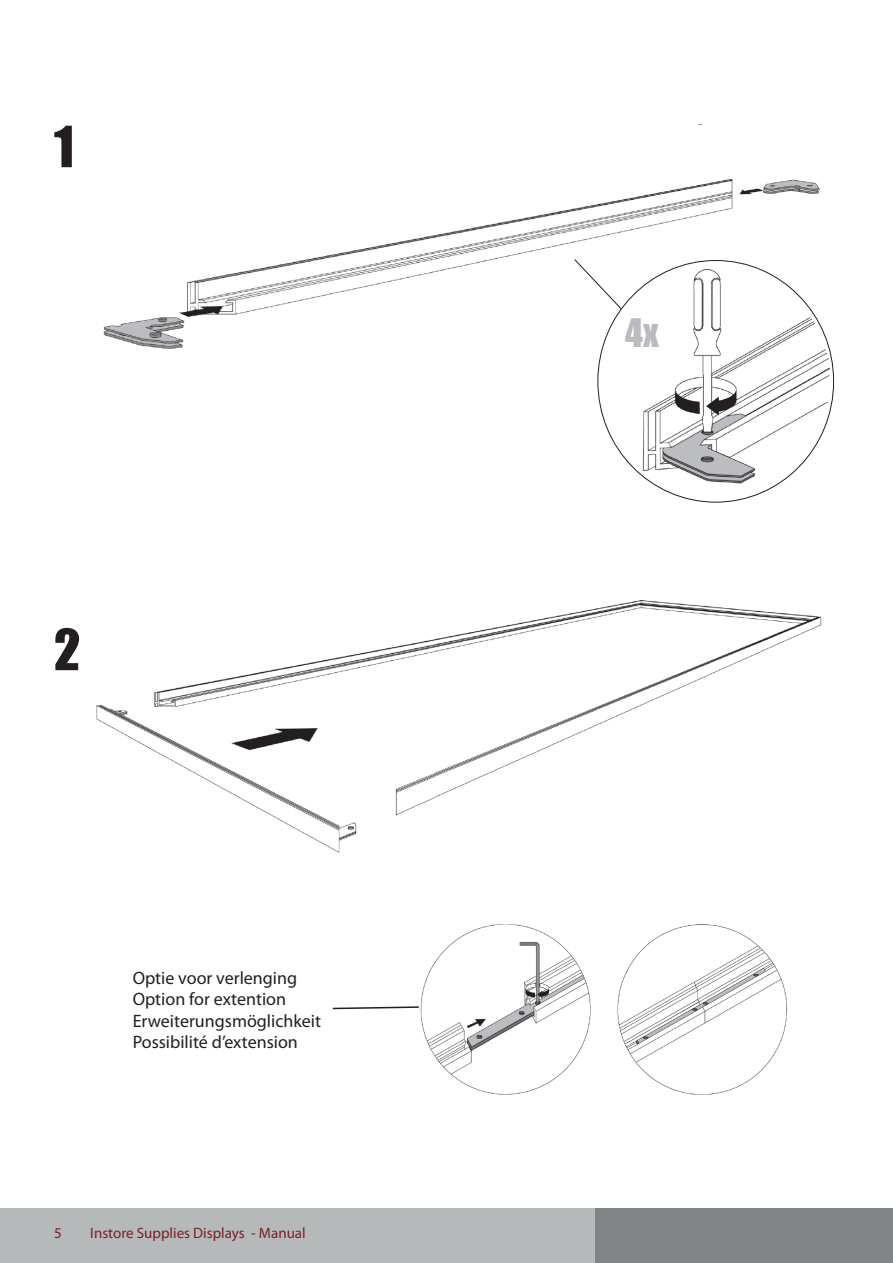
<style>
.page{position:relative;width:893px;height:1263px;background:#fff}
.page>*{position:absolute;margin:0;border:0;box-sizing:border-box;transform-origin:0 0}
.t1{font:52.5px "Impact";color:#231f20}
.t2{font:36px "Impact";color:#bbbbbf}
.t3{font:18px "Myriad Pro";color:#231f20}
.t4{font:15px "Myriad Pro";color:#781f2b}
.t5{font:15px "Myriad Pro";color:#791f2b}
</style>
<div class="page">
<img style="left:103px;top:124px;width:732px;height:379px">
<div style="left:0;top:1209px;width:595px;height:54px;background:#b6b9b9"></div>
<div style="left:595px;top:1209px;width:298px;height:54px;background:#818487"></div>
<svg style="left:574px;top:258px;width:48px;height:52px"></svg>
<div style="left:438px;top:276px;width:67px;height:54px;background:#fff"></div>
<img style="left:96px;top:600px;width:726px;height:253px">
<img style="left:420px;top:924px;width:368px;height:170px">
<svg style="left:332px;top:1006px;width:87px;height:4px"></svg>
<p class="t1" style="left:54px;top:106px;width:22px">1</p>
<p class="t1" style="left:54px;top:609px;width:28px">2</p>
<p class="t3" style="left:133px;top:966px;width:166px">Optie voor verlenging</p>
<p class="t3" style="left:133px;top:988px;width:155px">Option for extention</p>
<p class="t3" style="left:133px;top:1010px;width:190px">Erweiterungsmöglichkeit</p>
<p class="t3" style="left:133px;top:1031px;width:167px">Possibilité d’extension</p>
<p class="t5" style="left:54px;top:1224px;width:9px">5</p>
<p class="t4" style="left:90px;top:1224px;width:217px">Instore Supplies Displays - Manual</p>
<p class="t2" style="left:625px;top:304px;width:35px">4x</p>
</div>
